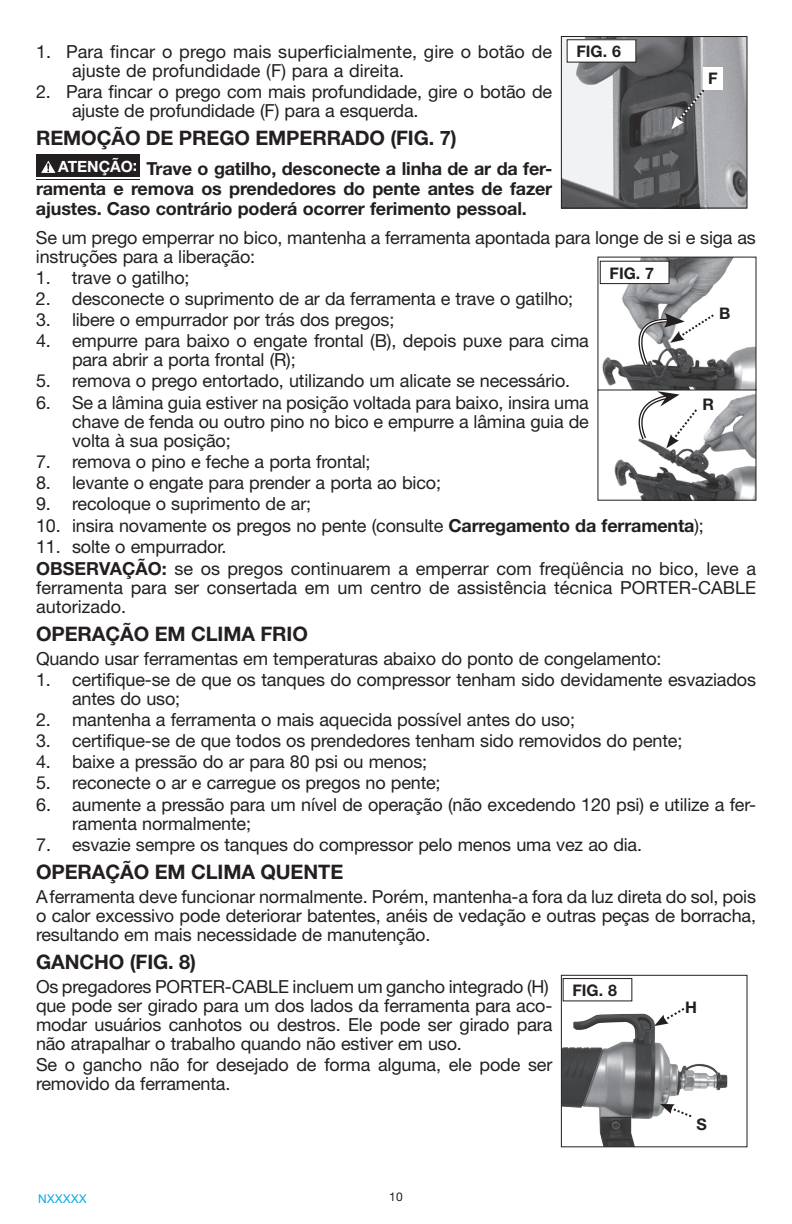
<style>
.page{position:relative;width:792px;height:1224px;background:#fff}
.page>*{position:absolute;margin:0;border:0;box-sizing:border-box;transform-origin:0 0}
.t1{font:700 20px "Helvetica Neue";letter-spacing:-.005em;color:#231f20}
.t2{font:18px/19px "Helvetica Neue";letter-spacing:-.01em;color:#231f20}
.t3{font:700 18px/20px "Helvetica Neue";letter-spacing:-.01em;color:#231f20;text-align:justify}
.t4{font:700 16px "Helvetica Neue";color:#231f20}
.t5{font:12px "Arial";color:#00aeef}
.t6{font:12px "Helvetica Neue";color:#231f20}
.s1{font-weight:700}
</style>
<div class="page">
<img style="left:563px;top:38px;width:183px;height:169px">
<div style="left:561px;top:36px;width:187px;height:173px;border:1px solid #231f20"></div>
<div style="left:567px;top:40px;width:69px;height:22px;background:#fff"></div>
<svg style="left:671px;top:79px;width:42px;height:51px;background:#7d7e80"></svg>
<div style="left:703px;top:67px;width:20px;height:23px;background:#fff"></div>
<div style="left:36px;top:155px;width:104px;height:22px;background:#231f20"></div>
<svg style="left:41px;top:161px;width:14px;height:12px"></svg>
<svg style="left:134px;top:163px;width:2px;height:8px"></svg>
<img style="left:599px;top:390px;width:155px;height:109px">
<div style="left:597px;top:388px;width:159px;height:113px;border:1px solid #231f20"></div>
<svg style="left:599px;top:259px;width:155px;height:129px"></svg>
<div style="left:597px;top:257px;width:159px;height:133px;border:1px solid #231f20"></div>
<div style="left:600px;top:261px;width:69px;height:23px;background:#fff"></div>
<div style="left:600px;top:261px;width:69px;height:23px;border:1px solid #231f20"></div>
<div style="left:715px;top:303px;width:20px;height:18px;background:#fff"></div>
<svg style="left:623px;top:312px;width:93px;height:57px"></svg>
<svg style="left:627px;top:391px;width:72px;height:57px"></svg>
<div style="left:698px;top:395px;width:21px;height:18px;background:#fff"></div>
<img style="left:563px;top:1014px;width:164px;height:131px">
<div style="left:561px;top:975px;width:187px;height:172px;border:1px solid #231f20"></div>
<div style="left:563px;top:978px;width:69px;height:23px;border:1px solid #231f20"></div>
<svg style="left:660px;top:1104px;width:37px;height:16px"></svg>
<div style="left:692px;top:1113px;width:20px;height:23px;background:#fff"></div>
<div style="left:681px;top:996px;width:20px;height:23px;background:#fff"></div>
<svg style="left:654px;top:1008px;width:33px;height:18px"></svg>
<p class="t2" style="left:36px;top:42px;width:518px">1. Para fincar o prego mais superficialmente, gire o botão de</p>
<p class="t4" style="left:576px;top:42px;width:46px">Fig. 6</p>
<p class="t2" style="left:72px;top:61px;width:334px">ajuste de profundidade (F) para a direita.</p>
<p class="t2" style="left:72px;top:82px;width:482px;text-indent:-36px">2. Para fincar o prego com mais profundidade, gire o botão de ajuste de profundidade (F) para a esquerda.</p>
<p class="t1" style="left:36px;top:126px;width:31px">Remo</p>
<p class="t1" style="left:97px;top:126px;width:42px">çãodepregoemperrado</p>
<p class="t1" style="left:390px;top:126px;width:68px">(Fig. 7)</p>
<p class="t3" style="left:36px;top:158px;width:518px;text-indent:22px"><sup>ATENÇÃO</sup> Trave o gatilho, desconecte a linha de ar da fer&shy;ramenta e remova os prendedores do pente antes de fazer ajustes. Caso contrário poderá ocorrer ferimento pessoal.</p>
<p class="t2" style="left:36px;top:227px;width:721px">Se um prego emperrar no bico, mantenha a ferramenta apontada para longe de si e siga as instruções para a liberação:</p>
<p class="t2" style="left:36px;top:268px;width:155px">1. trave o gatilho;</p>
<p class="t2" style="left:36px;top:289px;width:539px">2. desconecte o suprimento de ar da ferramenta e trave o gatilho;</p>
<p class="t4" style="left:708px;top:69px;width:11px">F</p>
<p class="t4" style="left:610px;top:263px;width:46px">Fig. 7</p>
<p class="t4" style="left:719px;top:303px;width:13px">B</p>
<p class="t2" style="left:36px;top:310px;width:360px">3. libere o empurrador por trás dos pregos;</p>
<p class="t2" style="left:72px;top:331px;width:518px;text-indent:-36px">4. empurre para baixo o engate frontal (B), depois puxe para cima para abrir a porta frontal (R);</p>
<p class="t2" style="left:36px;top:371px;width:536px">5. remova o prego entortado, utilizando um alicate se necessário.</p>
<p class="t2" style="left:72px;top:392px;width:518px;text-align:justify;text-indent:-36px">6. Se a lâmina guia estiver na posição voltada para baixo, insira uma chave de fenda ou outro pino no bico e empurre a lâmina guia de volta à sua posição;</p>
<p class="t2" style="left:36px;top:452px;width:336px">7. remova o pino e feche a porta frontal;</p>
<p class="t2" style="left:36px;top:473px;width:406px">8. levante o engate para prender a porta ao bico;</p>
<p class="t2" style="left:36px;top:494px;width:277px">9. recoloque o suprimento de ar;</p>
<p class="t2" style="left:36px;top:516px;width:669px">10. insira novamente os pregos no pente (consulte <span class="s1">Carregamento da ferramenta</span>);</p>
<p class="t2" style="left:36px;top:537px;width:192px">11. solte o empurrador.</p>
<p class="t3" style="left:36px;top:558px;width:40px">OBSER</p>
<p class="t3" style="left:99px;top:558px;width:25px">VAÇÃO</p>
<p class="t4" style="left:703px;top:395px;width:11px">R</p>
<p class="t2" style="left:36px;top:558px;width:722px;text-align:justify;text-indent:126px"><span class="s1">:</span> se os pregos continuarem a emperrar com freqüência no bico, leve a ferramenta para ser consertada em um centro de assistência técnica PORTER-CABLE autorizado.</p>
<p class="t1" style="left:36px;top:621px;width:273px">Operação em cli ma frio</p>
<p class="t2" style="left:36px;top:648px;width:627px">Quando usar ferramentas em temperaturas abaixo do ponto de congelamento:</p>
<p class="t2" style="left:72px;top:670px;width:686px;text-indent:-36px">1. certifique-se de que os tanques do compressor tenham sido devidamente esvaziados antes do uso;</p>
<p class="t2" style="left:36px;top:710px;width:541px">2. mantenha a ferramenta o mais aquecida possível antes do uso;</p>
<p class="t2" style="left:36px;top:731px;width:648px">3. certifique-se de que todos os prendedores tenham sido removidos do pente;</p>
<p class="t2" style="left:36px;top:752px;width:393px">4. baixe a pressão do ar para 80 psi ou menos;</p>
<p class="t2" style="left:36px;top:773px;width:406px">5. reconecte o ar e carregue os pregos no pente;</p>
<p class="t2" style="left:72px;top:794px;width:686px;text-indent:-36px">6. aumente a pressão para um nível de operação (não excedendo 120 psi) e utilize a fer&shy;ramenta normalmente;</p>
<p class="t2" style="left:36px;top:835px;width:607px">7. esvazie sempre os tanques do compressor pelo menos uma vez ao dia.</p>
<p class="t1" style="left:36px;top:859px;width:309px">Operação em cli ma quente</p>
<p class="t2" style="left:36px;top:887px;width:722px;text-align:justify">Aferramenta deve funcionar normalmente. Porém, mantenha-a fora da luz direta do sol, pois o calor excessivo pode deteriorar batentes, anéis de vedação e outras peças de borracha, resultando em mais necessidade de manutenção.</p>
<p class="t1" style="left:36px;top:949px;width:31px">Ganc</p>
<p class="t1" style="left:94px;top:949px;width:103px">ho (Fig. 8)</p>
<p class="t2" style="left:36px;top:977px;width:514px">Os pregadores PORTER-CABLE incluem um gancho integrado (H)</p>
<p class="t4" style="left:572px;top:980px;width:46px">Fig. 8</p>
<p class="t2" style="left:36px;top:996px;width:518px">que pode ser girado para um dos lados da ferramenta para aco-</p>
<p class="t4" style="left:685px;top:998px;width:13px">H</p>
<p class="t2" style="left:36px;top:1015px;width:518px">modar usuários canhotos ou destros. Ele pode ser girado para não atrapalhar o trabalho quando não estiver em uso.</p>
<p class="t2" style="left:36px;top:1055px;width:518px">Se o gancho não for desejado de forma alguma, ele pode ser removido da ferramenta.</p>
<p class="t5" style="left:38px;top:1191px;width:50px">NXXXXX</p>
<p class="t6" style="left:389px;top:1190px;width:15px">10</p>
<p class="t4" style="left:697px;top:1115px;width:11px">S</p>
</div>
